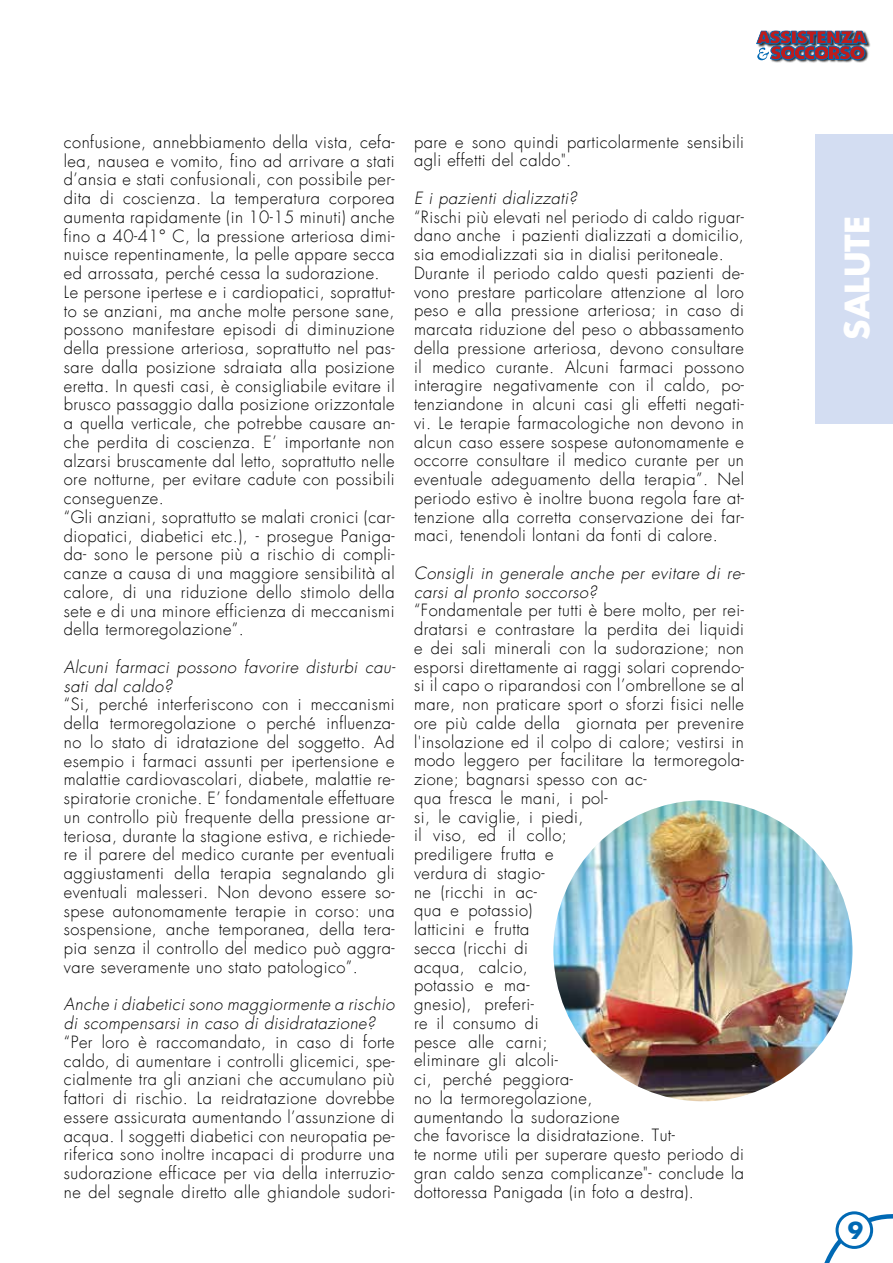
<style>
.page{position:relative;width:893px;height:1263px;background:#fff}
.page>*{position:absolute;margin:0;border:0;box-sizing:border-box;transform-origin:0 0}
.t1{font:700 33px "Futura LT";color:#fff}
.t2{font:700 22.5px "Futura LT";color:#0069b4}
.t3{font:300 16.5px/18.8px "Futura LT";letter-spacing:.03em;color:#000}
.t4{font:italic 300 16.5px/18.8px "Futura LT";letter-spacing:.03em;color:#000}
</style>
<div class="page">
<svg style="left:824px;top:1211px;width:69px;height:52px"></svg>
<div style="left:837px;top:1213px;width:35px;height:34px;background:#fff;border-radius:50%"></div>
<div style="left:835px;top:1211px;width:38px;height:38px;border:3px solid #0069b4;border-radius:50%"></div>
<img style="left:771px;top:60px;width:96px;height:3px">
<svg style="left:756px;top:31px;width:115px;height:29px;background:#7f566c"></svg>
<div style="left:816px;top:134px;width:77px;height:290px;background:#d3ddf2"></div>
<img style="left:553px;top:800px;width:299px;height:301px">
<p class="t3" style="left:64px;top:133px;width:332px">confusione, annebbiamento della vista, cefa&shy;lea, nausea e vomito, fino ad arrivare a stati d’ansia e stati confusionali, con possibile per&shy;dita di coscienza. La temperatura corporea aumenta rapidamente (in 10-15 minuti) anche fino a 40-41° C, la pressione arteriosa dimi&shy;nuisce repentinamente, la pelle appare secca ed arrossata, perché cessa la sudorazione.<br>Le persone ipertese e i cardiopatici, soprattut&shy;to se anziani, ma anche molte persone sane, possono manifestare episodi di diminuzione della pressione arteriosa, soprattutto nel pas&shy;sare dalla posizione sdraiata alla posizione eretta. In questi casi, è consigliabile evitare il brusco passaggio dalla posizione orizzontale a quella verticale, che potrebbe causare an&shy;che perdita di coscienza. E’ importante non alzarsi bruscamente dal letto, soprattutto nelle ore notturne, per evitare cadute con possibili conseguenze.<br>“Gli anziani, soprattutto se malati cronici (car&shy;diopatici, diabetici etc.), - prosegue Paniga&shy;da- sono le persone più a rischio di compli&shy;canze a causa di una maggiore sensibilità al calore, di una riduzione dello stimolo della sete e di una minore efficienza di meccanismi della termoregolazione”.</p>
<p class="t4" style="left:64px;top:658px;width:333px">Alcuni farmaci possono favorire disturbi cau&shy;sati dal caldo?</p>
<p class="t3" style="left:64px;top:695px;width:332px;text-align:justify">“Si, perché interferiscono con i meccanismi della termoregolazione o perché influenza&shy;no lo stato di idratazione del soggetto. Ad esempio i farmaci assunti per ipertensione e malattie cardiovascolari, diabete, malattie re&shy;spiratorie croniche. E’ fondamentale effettuare un controllo più frequente della pressione ar&shy;teriosa, durante la stagione estiva, e richiede&shy;re il parere del medico curante per eventuali aggiustamenti della terapia segnalando gli eventuali malesseri. Non devono essere so&shy;spese autonomamente terapie in corso: una sospensione, anche temporanea, della tera&shy;pia senza il controllo del medico può aggra&shy;vare severamente uno stato patologico”.</p>
<p class="t4" style="left:64px;top:995px;width:332px">Anche i diabetici sono maggiormente a rischio di scompensarsi in caso di disidratazione?</p>
<p class="t3" style="left:64px;top:1033px;width:332px;text-align:justify">“Per loro è raccomandato, in caso di forte caldo, di aumentare i controlli glicemici, spe&shy;cialmente tra gli anziani che accumulano più fattori di rischio. La reidratazione dovrebbe essere assicurata aumentando l’assunzione di acqua. I soggetti diabetici con neuropatia pe&shy;riferica sono inoltre incapaci di produrre una sudorazione efficace per via della interruzio&shy;ne del segnale diretto alle ghiandole sudori-</p>
<p class="t3" style="left:414px;top:133px;width:331px">pare e sono quindi particolarmente sensibili agli effetti del caldo".</p>
<p class="t4" style="left:414px;top:189px;width:165px">E i pazienti dializzati?</p>
<p class="t3" style="left:414px;top:208px;width:332px">“Rischi più elevati nel periodo di caldo riguar&shy;dano anche i pazienti dializzati a domicilio, sia emodializzati sia in dialisi peritoneale.<br>Durante il periodo caldo questi pazienti de&shy;vono prestare particolare attenzione al loro peso e alla pressione arteriosa; in caso di marcata riduzione del peso o abbassamento della pressione arteriosa, devono consultare il medico curante. Alcuni farmaci possono interagire negativamente con il caldo, po&shy;tenziandone in alcuni casi gli effetti negati&shy;vi. Le terapie farmacologiche non devono in alcun caso essere sospese autonomamente e occorre consultare il medico curante per un eventuale adeguamento della terapia”. Nel periodo estivo è inoltre buona regola fare at&shy;tenzione alla corretta conservazione dei far&shy;maci, tenendoli lontani da fonti di calore.</p>
<p class="t4" style="left:414px;top:564px;width:332px">Consigli in generale anche per evitare di re&shy;carsi al pronto soccorso?</p>
<p class="t3" style="left:414px;top:601px;width:332px">“Fondamentale per tutti è bere molto, per rei&shy;dratarsi e contrastare la perdita dei liquidi e dei sali minerali con la sudorazione; non esporsi direttamente ai raggi solari coprendo&shy;si il capo o riparandosi con l’ombrellone se al mare, non praticare sport o sforzi fisici nelle ore più calde della giornata per prevenire l'insolazione ed il colpo di calore; vestirsi in modo leggero per facilitare la termoregola&shy;zione; bagnarsi spesso con ac-<br>qua fresca le mani, i pol-<br>si, le caviglie, i piedi,<br>il viso, ed il collo;<br>prediligere frutta e<br>verdura di stagio-<br>ne (ricchi in ac-<br>qua e potassio)<br>latticini e frutta<br>secca (ricchi di<br>acqua, calcio,<br>potassio e ma-<br>gnesio), preferi-<br>re il consumo di<br>pesce alle carni;<br>eliminare gli alcoli-<br>ci, perché peggiora-<br>no la termoregolazione,<br>aumentando la sudorazione<br>che favorisce la disidratazione. Tut-<br>te norme utili per superare questo periodo di gran caldo senza complicanze"- conclude la dottoressa Panigada (in foto a destra).</p>
<h1 class="t1" style="left:835px;top:340px;width:125px;rotate:-90deg">SALUTE</h1>
<h2 class="t2" style="left:848px;top:1216px;width:17px">9</h2>
</div>
